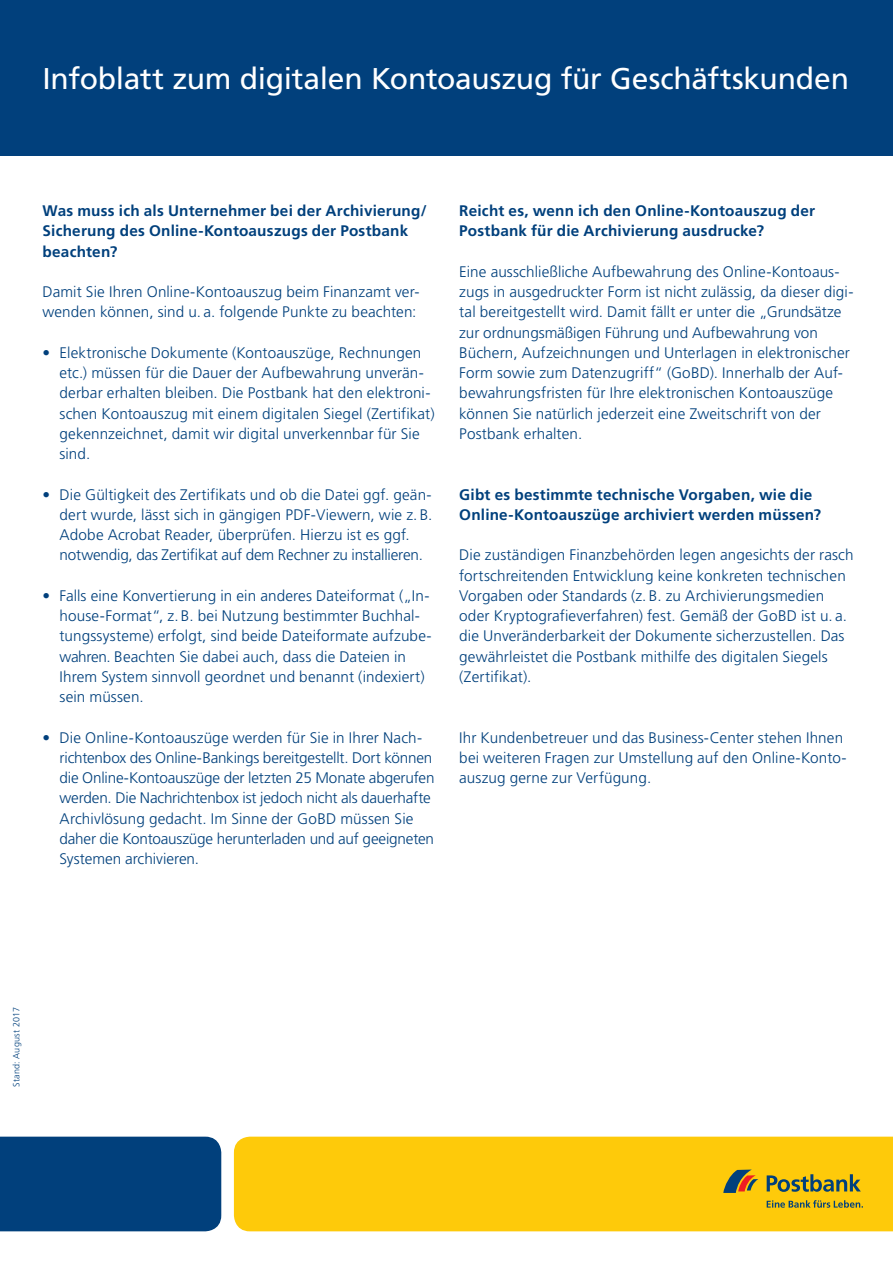
<style>
.page{position:relative;width:893px;height:1263px;background:#fff}
.page>*{position:absolute;margin:0;border:0;box-sizing:border-box;transform-origin:0 0}
.t1{font:30px "Frutiger LT Std";letter-spacing:-.01em;color:#fff}
.t2{font:300 15.3px/20.2px "Frutiger LT Std";letter-spacing:.005em;color:#01407c}
.t3{font:700 15.3px/20.2px "Frutiger LT Std";letter-spacing:.015em;color:#01407c}
.t4{font:300 9px "Frutiger LT Std";letter-spacing:.03em;color:#01407c}
</style>
<div class="page">
<div style="left:234px;top:1137px;width:659px;height:94px;background:#feca0a"></div>
<div style="left:0;top:1137px;width:221px;height:94px;background:#01407c"></div>
<svg style="left:767px;top:1200px;width:96px;height:8px"></svg>
<svg style="left:767px;top:1174px;width:94px;height:18px;background:#999237"></svg>
<svg style="left:723px;top:1169px;width:35px;height:24px"></svg>
<div style="left:0;top:0;width:893px;height:155px;background:#01407c"></div>
<h1 class="t1" style="left:43px;top:61px;width:808px">Infoblatt zum digitalen Kontoauszug für Geschäftskunden</h1>
<p class="t3" style="left:43px;top:201px;width:386px">Was muss ich als Unternehmer bei der Archivierung/<br>Sicherung des Online-Kontoauszugs der Postbank beachten?</p>
<p class="t2" style="left:43px;top:282px;width:378px">Damit Sie Ihren Online-Kontoauszug beim Finanzamt ver&shy;wenden können, sind u. a. folgende Punkte zu beachten:</p>
<p class="t2" style="left:60px;top:343px;width:377px;text-indent:-17px">• Elektronische Dokumente (Kontoauszüge, Rechnungen etc.) müssen für die Dauer der Aufbewahrung unverän&shy;derbar erhalten bleiben. Die Postbank hat den elektroni&shy;schen Kontoauszug mit einem digitalen Siegel (Zertifikat) gekennzeichnet, damit wir digital unverkennbar für Sie sind.</p>
<p class="t2" style="left:60px;top:484px;width:374px;text-indent:-17px">• Die Gültigkeit des Zertifikats und ob die Datei ggf. geän&shy;dert wurde, lässt sich in gängigen PDF-Viewern, wie z. B.<br>Adobe Acrobat Reader, überprüfen. Hierzu ist es ggf. notwendig, das Zertifikat auf dem Rechner zu installieren.</p>
<p class="t2" style="left:60px;top:586px;width:374px;text-indent:-17px">• Falls eine Konvertierung in ein anderes Dateiformat („In&shy;house-Format“, z. B. bei Nutzung bestimmter Buchhal&shy;tungssysteme) erfolgt, sind beide Dateiformate aufzube&shy;wahren. Beachten Sie dabei auch, dass die Dateien in Ihrem System sinnvoll geordnet und benannt (indexiert) sein müssen.</p>
<p class="t2" style="left:60px;top:727px;width:377px;text-indent:-17px">• Die Online-Kontoauszüge werden für Sie in Ihrer Nach&shy;richtenbox des Online-Bankings bereitgestellt. Dort können die Online-Kontoauszüge der letzten 25 Monate abgerufen werden. Die Nachrichtenbox ist jedoch nicht als dauerhafte Archivlösung gedacht. Im Sinne der GoBD müssen Sie daher die Kontoauszüge herunterladen und auf geeigneten Systemen archivieren.</p>
<p class="t3" style="left:459px;top:201px;width:357px">Reicht es, wenn ich den Online-Kontoauszug der<br>Postbank für die Archivierung ausdrucke?</p>
<p class="t2" style="left:459px;top:262px;width:396px">Eine ausschließliche Aufbewahrung des Online-Kontoaus&shy;zugs in ausgedruckter Form ist nicht zulässig, da dieser digi&shy;tal bereitgestellt wird. Damit fällt er unter die „Grundsätze zur ordnungsmäßigen Führung und Aufbewahrung von Büchern, Aufzeichnungen und Unterlagen in elektronischer Form sowie zum Datenzugriff“ (GoBD). Innerhalb der Auf&shy;bewahrungsfristen für Ihre elektronischen Kontoauszüge können Sie natürlich jederzeit eine Zweitschrift von der Postbank erhalten.</p>
<p class="t3" style="left:459px;top:484px;width:364px">Gibt es bestimmte technische Vorgaben, wie die<br>Online-Kontoauszüge archiviert werden müssen?</p>
<p class="t2" style="left:459px;top:545px;width:396px">Die zuständigen Finanzbehörden legen angesichts der rasch fortschreitenden Entwicklung keine konkreten technischen Vorgaben oder Standards (z. B. zu Archivierungsmedien oder Kryptografieverfahren) fest. Gemäß der GoBD ist u. a. die Unveränderbarkeit der Dokumente sicherzustellen. Das gewährleistet die Postbank mithilfe des digitalen Siegels (Zertifikat).</p>
<p class="t2" style="left:459px;top:727px;width:389px">Ihr Kundenbetreuer und das Business-Center stehen Ihnen bei weiteren Fragen zur Umstellung auf den Online-Konto&shy;auszug gerne zur Verfügung.</p>
<p class="t4" style="left:11px;top:1087px;width:81px;rotate:-90deg">Stand: August 2017</p>
</div>
